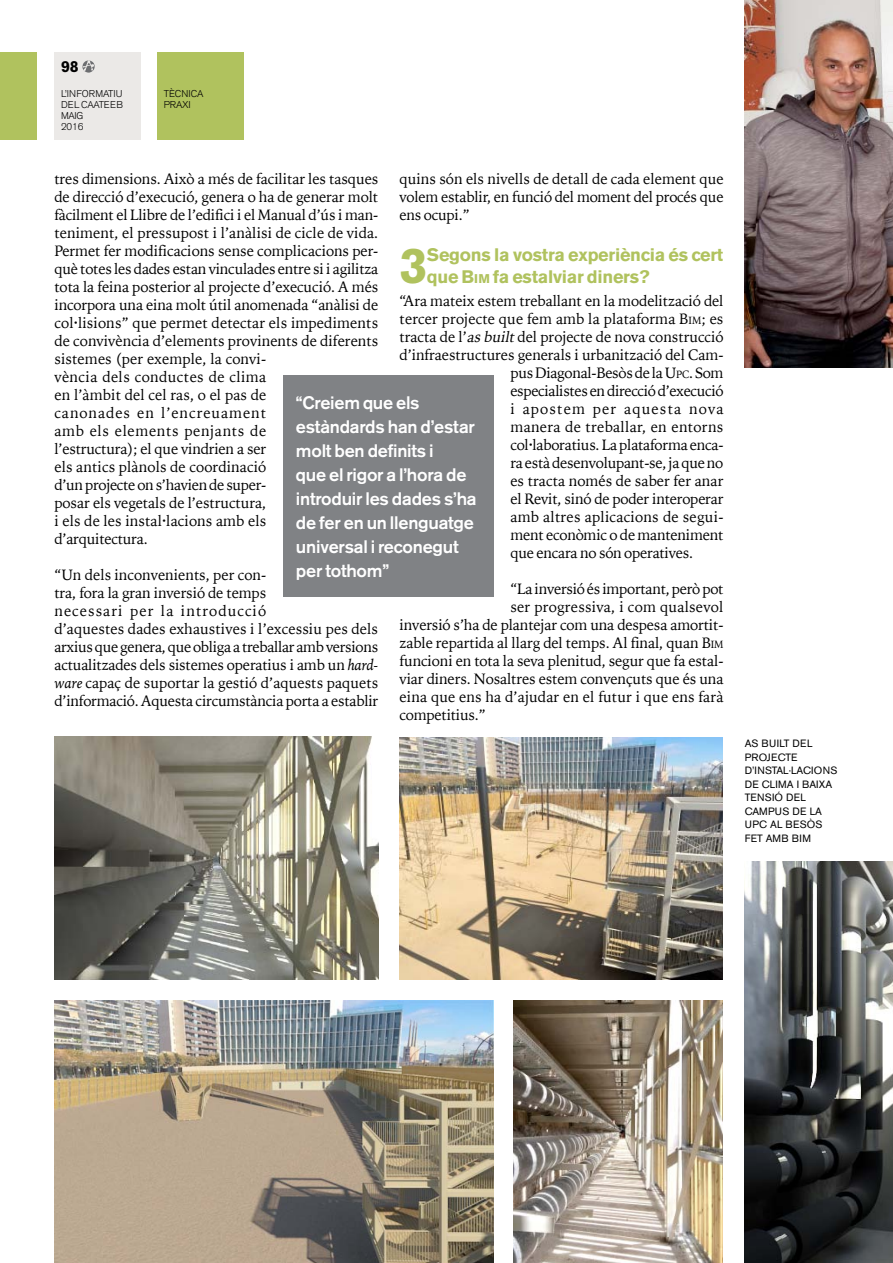
<style>
.page{position:relative;width:893px;height:1263px;background:#fff}
.page>*{position:absolute;margin:0;border:0;box-sizing:border-box;transform-origin:0 0}
.t1{font:700 49.8px "Akzidenz Grotesk BE";color:#b0c25e}
.t2{font:500 18px/24px "Akzidenz Grotesk BE";letter-spacing:-.015em;color:#fff}
.t3{font:700 18px/22.5px "Akzidenz Grotesk BE";letter-spacing:-.015em;color:#b0c25e}
.t4{font:700 15.9px "Akzidenz Grotesk BE";color:#000}
.t5{font:15px/18px "Iowan Old Style";letter-spacing:-.005em;color:#000}
.t6{font:15px "Iowan Old Style";letter-spacing:.015em;color:#000}
.t7{font:15px "Iowan Old Style";letter-spacing:.02em;color:#000}
.t8{font:15px "Iowan Old Style";letter-spacing:.08em;color:#000}
.t9{font:10.5px/13.5px "Akzidenz Grotesk BE";letter-spacing:.02em;color:#000}
.t10{font:300 9.75px/11.2px "Akzidenz Grotesk BE";letter-spacing:-.015em;color:#000}
.s1{font-style:italic}
.s2{font-style:inherit}
.s3{font-size:12.6px}
.s4{font-size:10.5px}
</style>
<div class="page">
<div style="left:0;top:52px;width:37px;height:87px;background:#b0c25e"></div>
<div style="left:54px;top:52px;width:87px;height:87px;background:#ebe9e7"></div>
<svg style="left:82px;top:60px;width:13px;height:13px"></svg>
<div style="left:283px;top:375px;width:210px;height:222px;background:#808285"></div>
<img style="left:54px;top:1000px;width:439px;height:263px">
<img style="left:399px;top:737px;width:324px;height:243px">
<img style="left:514px;top:1000px;width:209px;height:263px">
<img style="left:54px;top:737px;width:324px;height:243px">
<div style="left:157px;top:52px;width:86px;height:87px;background:#b0c25e"></div>
<img style="left:745px;top:0;width:148px;height:367px">
<img style="left:745px;top:861px;width:148px;height:402px">
<p class="t4" style="left:61px;top:57px;width:19px">98</p>
<p class="t10" style="left:61px;top:88px;width:63px">L’INFORMATIU<br>DEL CAATEEB<br>MAIG<br>2016</p>
<p class="t10" style="left:164px;top:88px;width:41px">TÈCNICA<br>PRAXI</p>
<p class="t5" style="left:54px;top:170px;width:326px">tres dimensions. Això a més de facilitar les tasques de direcció d’execució, genera o ha de generar molt fàcilment el Llibre de l’edifici i el Manual d’ús i man&shy;teniment, el pressupost i l’anàlisi de cicle de vida.<br>Permet fer modificacions sense complicacions per&shy;què totes les dades estan vinculades entre si i agilitza tota la feina posterior al projecte d’execució. A més incorpora una eina molt útil anomenada “anàlisi de col·lisions” que permet detectar els impediments de convivència d’elements provinents de diferents sistemes (per exemple, la convi-<br>vència dels conductes de clima<br>en l’àmbit del cel ras, o el pas de<br>canonades en l’encreuament<br>amb els elements penjants de<br>l’estructura); el que vindrien a ser<br>els antics plànols de coordinació<br>d’un projecte on s’havien de super-<br>posar els vegetals de l’estructura,<br>i els de les instal·lacions amb els<br>d’arquitectura.</p>
<p class="t5" style="left:54px;top:566px;width:325px">“Un dels inconvenients, per con-<br>tra, fora la gran inversió de temps<br>necessari per la introducció<br>d’aquestes dades exhaustives i l’excessiu pes dels arxius que genera, que obliga a treballar amb versions actualitzades dels sistemes operatius i amb un <span class="s1">hard&shy;ware</span> capaç de suportar la gestió d’aquests paquets d’informació. Aquesta circumstància porta a establir</p>
<p class="t5" style="left:400px;top:170px;width:325px;text-align:justify">quins són els nivells de detall de cada element que volem establir, en funció del moment del procés que ens ocupi.”</p>
<h1 class="t1" style="left:400px;top:237px;width:30px">3</h1>
<p class="t3" style="left:427px;top:244px;width:298px">Segons la vostra experiència és cert que <span class="s2">B</span><span class="s3">IM</span> fa estalviar diners?</p>
<p class="t5" style="left:400px;top:291px;width:325px">“Ara mateix estem treballant en la modelització del</p>
<p class="t5" style="left:400px;top:309px;width:325px">tercer projecte que fem amb la plataforma <span class="s2">b</span><span class="s4">im</span>; es</p>
<p class="t5" style="left:400px;top:327px;width:325px">tracta de l’<span class="s1">asbuilt</span>del projecte de nova construcció</p>
<p class="t5" style="left:400px;top:345px;width:325px">d’infraestructures generals i urbanització del Cam-</p>
<p class="t5" style="left:510px;top:363px;width:215px">pus Diagonal-Besòs de la <span class="s2">U</span><span class="s4">pC</span>. Som</p>
<p class="t5" style="left:510px;top:381px;width:215px">especialistes en direcció d’execució</p>
<p class="t8" style="left:510px;top:398px;width:215px">i apostem per aquesta nova</p>
<p class="t7" style="left:510px;top:416px;width:215px">manera de treballar, en entorns</p>
<p class="t5" style="left:510px;top:435px;width:215px">col·laboratius. La plataforma enca-</p>
<p class="t5" style="left:510px;top:453px;width:214px">ra està desenvolupant-se, ja que no</p>
<p class="t5" style="left:510px;top:471px;width:215px">es tracta només de saber fer anar</p>
<p class="t5" style="left:510px;top:489px;width:215px">el Revit, sinó de poder interoperar</p>
<p class="t6" style="left:510px;top:506px;width:215px">amb altres aplicacions de segui-</p>
<p class="t5" style="left:510px;top:525px;width:215px">ment econòmic o de manteniment</p>
<p class="t5" style="left:510px;top:543px;width:184px">que encara no són operatives.</p>
<p class="t5" style="left:510px;top:579px;width:215px">“La inversió és important, però pot</p>
<p class="t6" style="left:510px;top:596px;width:214px">ser progressiva, i com qualsevol</p>
<p class="t5" style="left:400px;top:615px;width:325px">inversió s’ha de plantejar com una despesa amortit-</p>
<p class="t5" style="left:400px;top:633px;width:325px">zable repartida al llarg del temps. Al final, quan <span class="s2">b</span><span class="s4">im</span></p>
<p class="t5" style="left:400px;top:651px;width:325px">funcioni en tota la seva plenitud, segur que fa estal-</p>
<p class="t5" style="left:400px;top:669px;width:325px">viar diners. Nosaltres estem convençuts que és una</p>
<p class="t5" style="left:400px;top:687px;width:325px">eina que ens ha d’ajudar en el futur i que ens farà</p>
<p class="t5" style="left:400px;top:705px;width:88px">competitius.”</p>
<p class="t2" style="left:296px;top:390px;width:182px">“Creiem que els estàndards han d’estar molt ben definits i<br>que el rigor a l’hora de introduir les dades s’ha de fer en un llenguatge universal i reconegut per tothom”</p>
<p class="t9" style="left:745px;top:737px;width:94px">AS BUILT DEL<br>PROJECTE<br>D’INSTAL·LACIONS<br>DE CLIMA I BAIXA<br>TENSIÓ DEL<br>CAMPUS DE LA<br>UPC AL BESÒS<br>FET AMB BIM</p>
</div>
